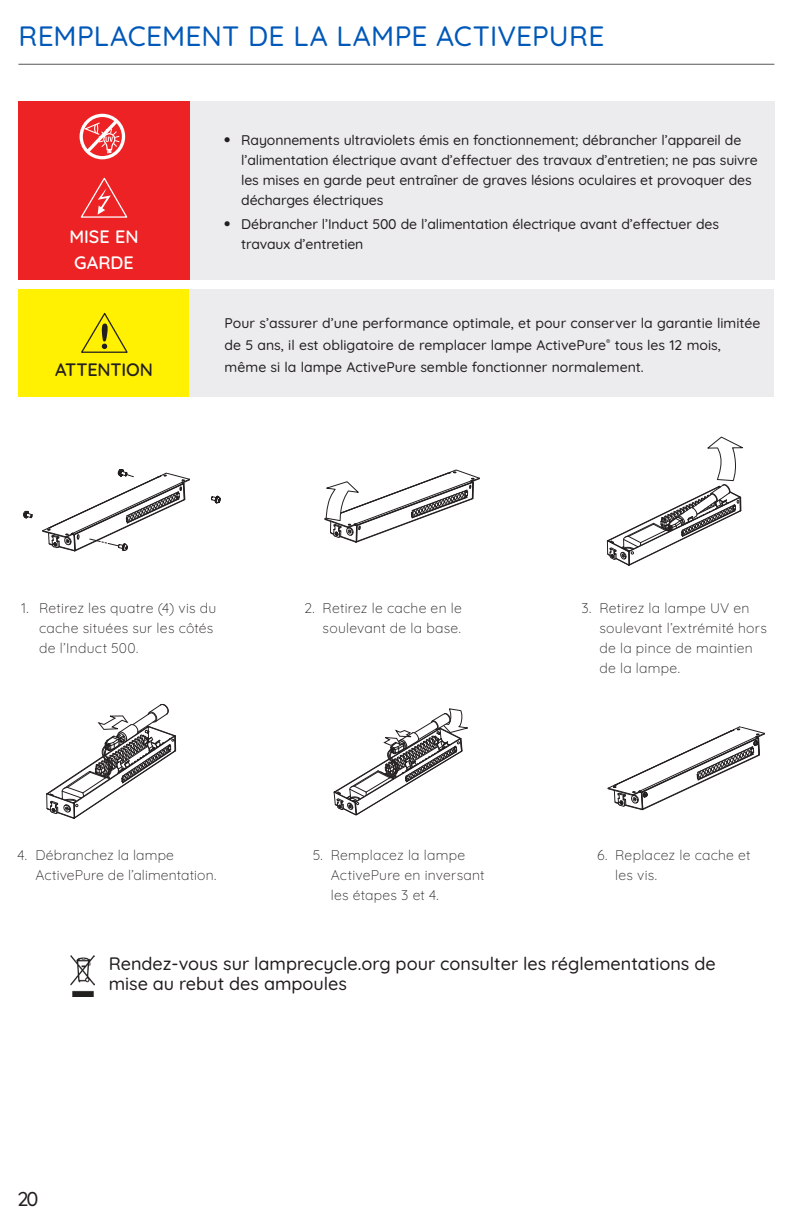
<style>
.page{position:relative;width:792px;height:1224px;background:#fff}
.page>*{position:absolute;margin:0;border:0;box-sizing:border-box;transform-origin:0 0}
.t1{font:500 28px "Quicksand";letter-spacing:.005em;color:#0058b8}
.t2{font:500 20px "Quicksand";color:#231f20}
.t3{font:500 18px/20px "Quicksand";color:#201c1d}
.t4{font:600 18px/26px "Quicksand";color:#fff}
.t5{font:600 18px "Quicksand";letter-spacing:-.01em;color:#231f20}
.t6{font:500 14px/20px "Quicksand";letter-spacing:-.01em;color:#231f20}
.t7{font:300 14px/20px "Quicksand";letter-spacing:.02em;color:#231f20}
.s1{font-family:"Franklin Gothic ATF";font-weight:300;font-size:18px}
</style>
<div class="page">
<svg style="left:46px;top:703px;width:130px;height:116px"></svg>
<svg style="left:334px;top:708px;width:134px;height:107px"></svg>
<svg style="left:608px;top:726px;width:157px;height:84px"></svg>
<hr style="left:18px;top:64px;width:756px;height:1px;background:#54575a">
<div style="left:18px;top:101px;width:172px;height:178px;background:#ed2224"></div>
<div style="left:190px;top:101px;width:585px;height:178px;background:#ececee"></div>
<svg style="left:80px;top:177px;width:48px;height:41px"></svg>
<div style="left:80px;top:114px;width:45px;height:45px;border:3px solid #fff;border-radius:50%"></div>
<svg style="left:83px;top:116px;width:38px;height:40px"></svg>
<svg style="left:23px;top:469px;width:198px;height:83px"></svg>
<svg style="left:324px;top:470px;width:156px;height:73px"></svg>
<svg style="left:607px;top:436px;width:136px;height:130px"></svg>
<div style="left:18px;top:289px;width:172px;height:108px;background:#fff101"></div>
<div style="left:190px;top:289px;width:584px;height:108px;background:#ececee"></div>
<svg style="left:81px;top:313px;width:47px;height:40px"></svg>
<img style="left:71px;top:955px;width:23px;height:41px">
<h1 class="t1" style="left:18px;top:14px;width:587px">REMPLACEMENT DE LA LAMPE ACTIVEPURE</h1>
<p class="t4" style="left:69px;top:222px;width:71px">MISE EN<br>GARDE</p>
<p class="t5" style="left:55px;top:355px;width:100px">ATTENTION</p>
<p class="t6" style="left:241px;top:129px;width:518px;text-indent:-18px"><span class="s1">•</span> Rayonnements ultraviolets émis en fonctionnement; débrancher l’appareil de l’alimentation électrique avant d’effectuer des travaux d’entretien; ne pas suivre les mises en garde peut entraîner de graves lésions oculaires et provoquer des décharges électriques</p>
<p class="t6" style="left:241px;top:213px;width:479px;text-indent:-18px"><span class="s1">•</span> Débrancher l’Induct 500 de l’alimentation électrique avant d’effectuer des travaux d’entretien</p>
<p class="t6" style="left:225px;top:310px;width:537px;line-height:22px">Pour s’assurer d’une performance optimale, et pour conserver la garantie limitée de 5 ans, il est obligatoire de remplacer lampe ActivePure<sup>®</sup> tous les 12 mois, même si la lampe ActivePure semble fonctionner normalement.</p>
<p class="t7" style="left:39px;top:596px;width:179px;text-indent:-18px">1. Retirez les quatre (4) vis du cache situées sur les côtés de l’Induct 500.</p>
<p class="t7" style="left:305px;top:596px;width:159px;text-align:right">2. Retirez le cache en le soulevant de la base.</p>
<p class="t7" style="left:599px;top:596px;width:169px;text-indent:-18px">3. Retirez la lampe UV en soulevant l’extrémité hors de la pince de maintien de la lampe.</p>
<p class="t7" style="left:36px;top:843px;width:182px;text-indent:-18px">4. Débranchez la lampe<br>ActivePure de l’alimentation.</p>
<p class="t7" style="left:331px;top:843px;width:155px;text-indent:-18px">5. Remplacez la lampe<br>ActivePure en inversant les étapes 3 et 4.</p>
<p class="t7" style="left:615px;top:843px;width:137px;text-indent:-18px">6. Replacez le cache et les vis.</p>
<p class="t3" style="left:109px;top:952px;width:609px">Rendez-vous sur lamprecycle.org pour consulter les réglementations de mise au rebut des ampoules</p>
<h2 class="t2" style="left:18px;top:1183px;width:23px">20</h2>
</div>
